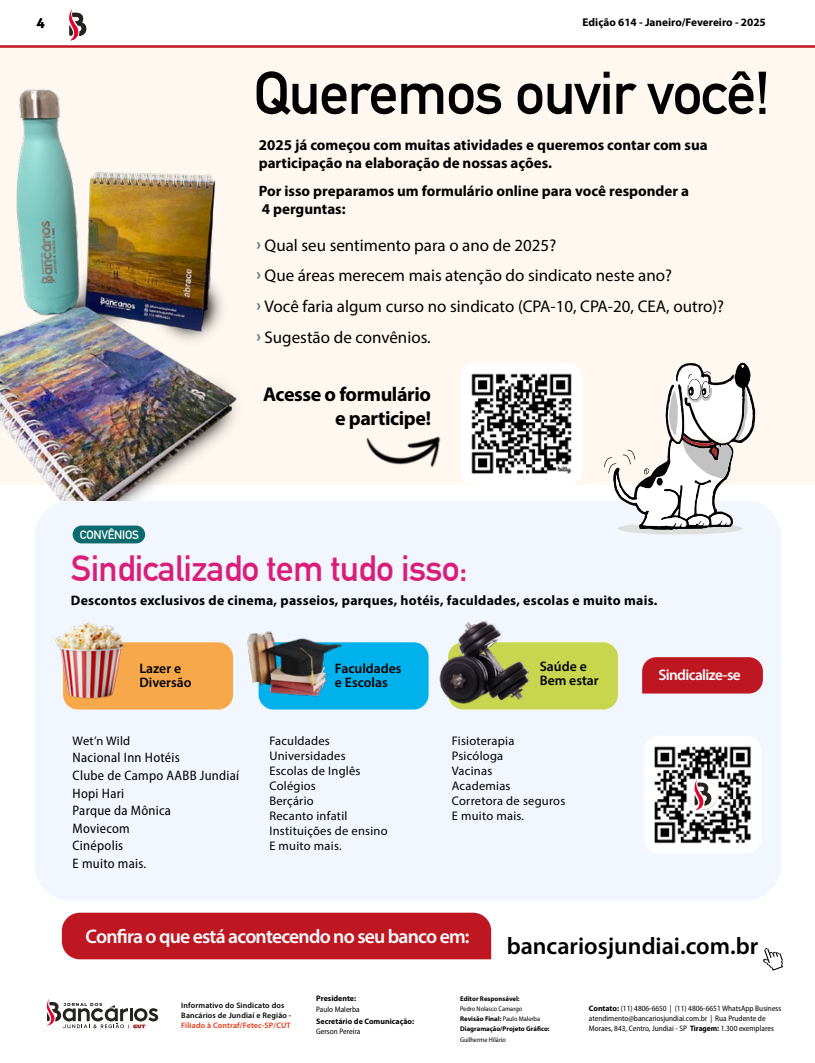
<style>
.page{position:relative;width:815px;height:1063px;background:#fff}
.page>*{position:absolute;margin:0;border:0;box-sizing:border-box;transform-origin:0 0}
.t1{font:700 59.38px "DIN Alternate";letter-spacing:-.02em;color:#000}
.t2{font:700 35.75px "DIN Alternate";letter-spacing:-.02em;color:#d91e7a}
.t3{font:600 24px "Myriad Pro";color:#000}
.t4{font:700 20px/24px "Myriad Pro";letter-spacing:-.02em;color:#000;text-align:right}
.t5{font:600 19.62px "Myriad Pro";letter-spacing:-.04em;color:#fff}
.t6{font:17px/30.6px "Myriad Pro";color:#000}
.t7{font:600 15.38px "Myriad Pro";letter-spacing:-.04em;color:#fff}
.t8{font:700 15px/18px "Myriad Pro";color:#000}
.t9{font:semi-condensed 13.75px/17.5px "Myriad Pro";letter-spacing:.02em;color:#000}
.t10{font:700 13.75px "Myriad Pro";letter-spacing:.02em;color:#000}
.t11{font:600 13.75px/14px "Myriad Pro";color:#000}
.t12{font:700 13.75px "Aller";color:#000}
.t13{font:12.5px/15px "Myriad Pro";letter-spacing:.02em;color:#000}
.t14{font:700 12px "DIN Alternate";letter-spacing:-.02em;color:#fff}
.t15{font:700 11.25px "Myriad Pro";color:#000}
.t16{font:semi-condensed 7.88px/10.2px "Myriad Pro";color:#000}
.t17{font:600 7.88px/10.2px "Myriad Pro";letter-spacing:.02em;color:#000}
.t18{font:700 7.88px "Myriad Pro";color:#000}
.t19{font:600 7.88px "Myriad Pro";letter-spacing:.02em;color:#e63312}
.t20{font:700 6.75px/10.2px "Myriad Pro";color:#000}
.t21{font:semi-condensed 6.75px "Myriad Pro";color:#000}
.t22{font:700 4.38px "Montserrat";letter-spacing:.21em;color:#000}
.s1{font-weight:700;color:#4b7f77}
.s2{font-weight:400;font-stretch:semi-condensed}
.s3{font-weight:700;font-stretch:normal}
.s4{font-weight:700}
</style>
<div class="page">
<div style="left:0;top:48px;width:815px;height:437px;background:#fff8f1"></div>
<hr style="left:0;top:45px;width:815px;height:3px;background:#bf1721">
<svg style="left:69px;top:9px;width:17px;height:32px"></svg>
<img style="left:460px;top:363px;width:122px;height:122px">
<svg style="left:46px;top:998px;width:112px;height:31px"></svg>
<div style="left:35px;top:500px;width:746px;height:401px;background:#f2f6fe;border-radius:35px"></div>
<div style="left:63px;top:642px;width:170px;height:68px;background:#f7a84b;border-radius:15px"></div>
<div style="left:73px;top:526px;width:72px;height:17px;background:#0a6b6e;border-radius:9px"></div>
<div style="left:259px;top:642px;width:170px;height:68px;background:#00b1eb;border-radius:15px"></div>
<div style="left:448px;top:642px;width:170px;height:68px;background:#c8d64f;border-radius:15px"></div>
<img style="left:55px;top:621px;width:84px;height:88px">
<img style="left:247px;top:631px;width:104px;height:69px">
<img style="left:439px;top:620px;width:94px;height:88px">
<svg style="left:604px;top:362px;width:151px;height:172px"></svg>
<svg style="left:642px;top:657px;width:121px;height:37px"></svg>
<svg style="left:763px;top:948px;width:20px;height:23px"></svg>
<div style="left:62px;top:913px;width:429px;height:46px;background:#bf1721"></div>
<img style="left:644px;top:736px;width:117px;height:117px">
<div style="left:688px;top:780px;width:29px;height:30px;background:#fff;border-radius:50%"></div>
<svg style="left:694px;top:778px;width:17px;height:33px"></svg>
<img style="left:0;top:85px;width:258px;height:415px">
<img style="left:357px;top:390px;width:103px;height:95px">
<h3 class="t12" style="left:37px;top:14px;width:10px">4</h3>
<h3 class="t15" style="left:583px;top:15px;width:185px">Edição 614 - Janeiro/Fevereiro - 2025</h3>
<h1 class="t1" style="left:254px;top:48px;width:518px">Queremos ouvir você!</h1>
<h3 class="t8" style="left:259px;top:135px;width:450px">2025 já começou com muitas atividades e queremos contar com sua participação na elaboração de nossas ações.</h3>
<h3 class="t8" style="left:259px;top:182px;width:432px">Por isso preparamos um formulário online para você responder a<br>4 perguntas:</h3>
<h3 class="t6" style="left:256px;top:230px;width:469px"><span class="s1">›</span> Qual seu sentimento para o ano de 2025?<br><span class="s1">›</span> Que áreas merecem mais atenção do sindicato neste ano?<br><span class="s1">›</span> Você faria algum curso no sindicato (CPA-10, CPA-20, CEA, outro)? <span class="s1">›</span> Sugestão de convênios.</h3>
<h3 class="t14" style="left:80px;top:526px;width:61px">CONVÊNIOS</h3>
<h3 class="t4" style="left:263px;top:381px;width:169px">Acesse o formulário e participe!</h3>
<h2 class="t2" style="left:71px;top:541px;width:398px">Sindicalizado tem tudo isso:</h2>
<h3 class="t10" style="left:71px;top:592px;width:588px">Descontos exclusivos de cinema, passeios, parques, hotéis, faculdades, escolas e muito mais.</h3>
<h3 class="t11" style="left:139px;top:661px;width:54px">Lazer e<br>Diversão</h3>
<h3 class="t11" style="left:335px;top:661px;width:68px">Faculdades e Escolas</h3>
<h3 class="t11" style="left:540px;top:659px;width:61px">Saúde e<br>Bem estar</h3>
<h3 class="t13" style="left:73px;top:733px;width:59px">Wet’n Wild</h3>
<h3 class="t9" style="left:73px;top:749px;width:168px">Nacional Inn Hotéis<br>Clube de Campo AABB Jundiaí<br>Hopi Hari<br>Parque da Mônica<br>Moviecom<br>Cinépolis<br>E muito mais.</h3>
<h3 class="t13" style="left:269px;top:733px;width:120px">Faculdades<br>Universidades<br>Escolas de Inglês<br>Colégios<br>Berçário<br>Recanto infatil<br>Instituições de ensino<br>E muito mais.</h3>
<h3 class="t13" style="left:452px;top:733px;width:115px">Fisioterapia<br>Psicóloga<br>Vacinas<br>Academias<br>Corretora de seguros<br>E muito mais.</h3>
<h3 class="t7" style="left:658px;top:665px;width:84px">Sindicalize-se</h3>
<h3 class="t5" style="left:86px;top:924px;width:386px">Confira o que está acontecendo no seu banco em:</h3>
<h3 class="t3" style="left:507px;top:931px;width:253px">bancariosjundiai.com.br</h3>
<p class="t22" style="left:64px;top:1001px;width:40px">JORNAL DOS</p>
<p class="t17" style="left:181px;top:1000px;width:112px">Informativo do Sindicato dos<br>Bancários de Jundiaí e Região -</p>
<p class="t19" style="left:181px;top:1021px;width:111px">Filiado à Contraf/Fetec-SP/CUT</p>
<p class="t18" style="left:316px;top:994px;width:41px">Presidente:</p>
<p class="t16" style="left:316px;top:1004px;width:45px">Paulo Malerba</p>
<p class="t18" style="left:316px;top:1016px;width:99px">Secretário de Comunicação:</p>
<p class="t16" style="left:316px;top:1027px;width:46px">Gerson Pereira</p>
<p class="t20" style="left:460px;top:993px;width:61px">Editor Responsável:</p>
<p class="t20" style="left:460px;top:1003px;width:91px"><span class="s2">Pedro Nolasco Camargo<br></span>Revisão Final: <span class="s2">Paulo Malerba<br></span>Diagramação/Projeto Gráfico:</p>
<p class="t21" style="left:460px;top:1035px;width:47px">Guilherme Hilário</p>
<p class="t16" style="left:589px;top:1003px;width:194px"><span class="s3">Contato:</span> (11) 4806-6650 | (11) 4806-6651 WhatsApp Business atendimento@bancariosjundiai.com.br | Rua Prudente de<br>Moraes, 843, Centro, Jundiaí - SP <span class="s4">Tiragem:</span> 1.300 exemplares</p>
</div>
